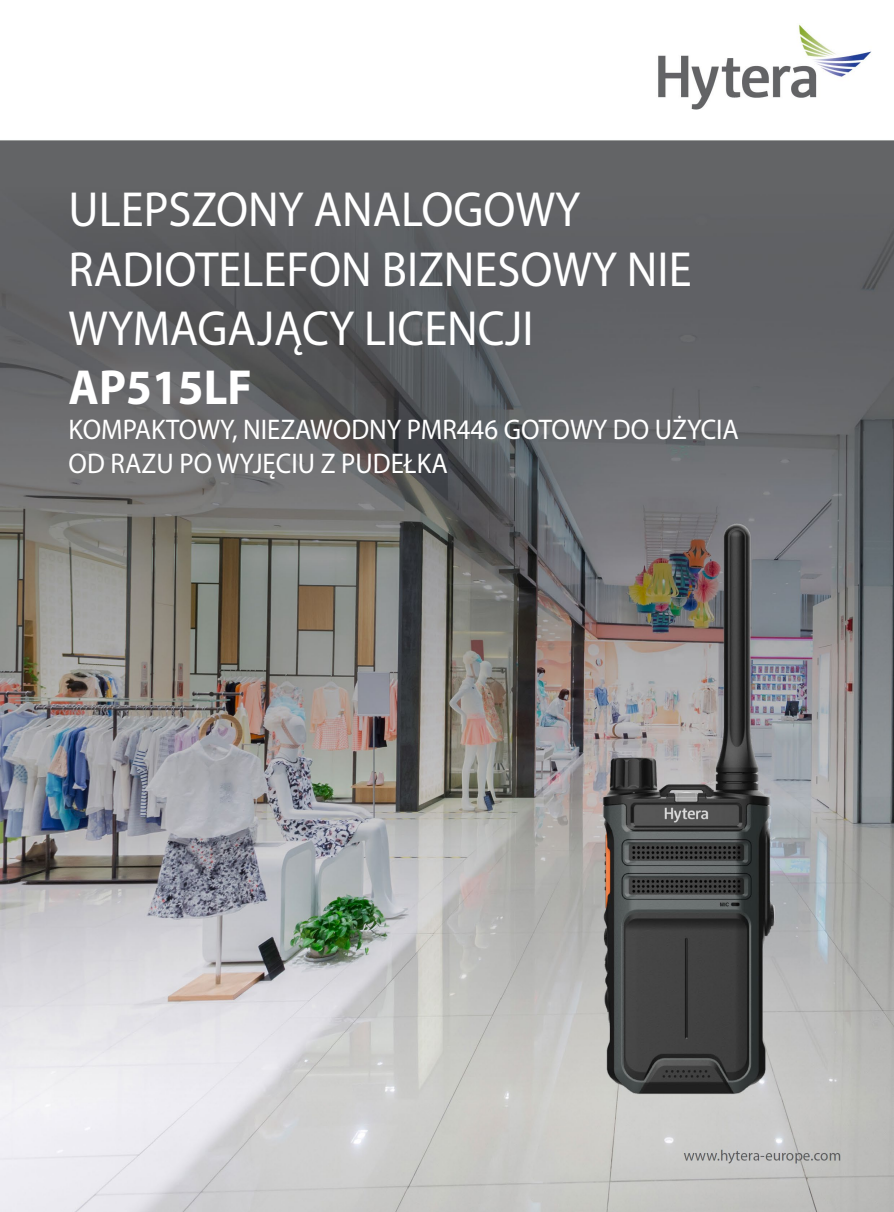
<style>
.page{position:relative;width:894px;height:1212px;background:#fff}
.page>*{position:absolute;margin:0;border:0;box-sizing:border-box;transform-origin:0 0}
.t1{font:49.5px/59.4px "Myriad Pro";color:#fff;scale:.94 1}
.t2{font:700 49.5px "Myriad Pro";color:#fff;scale:.94 1}
.t3{font:28.5px/34.2px "Myriad Pro";color:#fff;scale:.94 1}
</style>
<div class="page">
<img style="left:0;top:24px;width:893px;height:1188px">
<h1 class="t1" style="left:69px;top:179px;width:664px">ULEPSZONY ANALOGOWY<br>RADIOTELEFON BIZNESOWY NIE<br>WYMAGAJĄCY LICENCJI</h1>
<h1 class="t2" style="left:69px;top:355px;width:197px">AP515LF</h1>
<p class="t3" style="left:69px;top:411px;width:714px">KOMPAKTOWY, NIEZAWODNY PMR446 GOTOWY DO UŻYCIA<br>OD RAZU PO WYJĘCIU Z PUDEŁKA</p>
</div>
